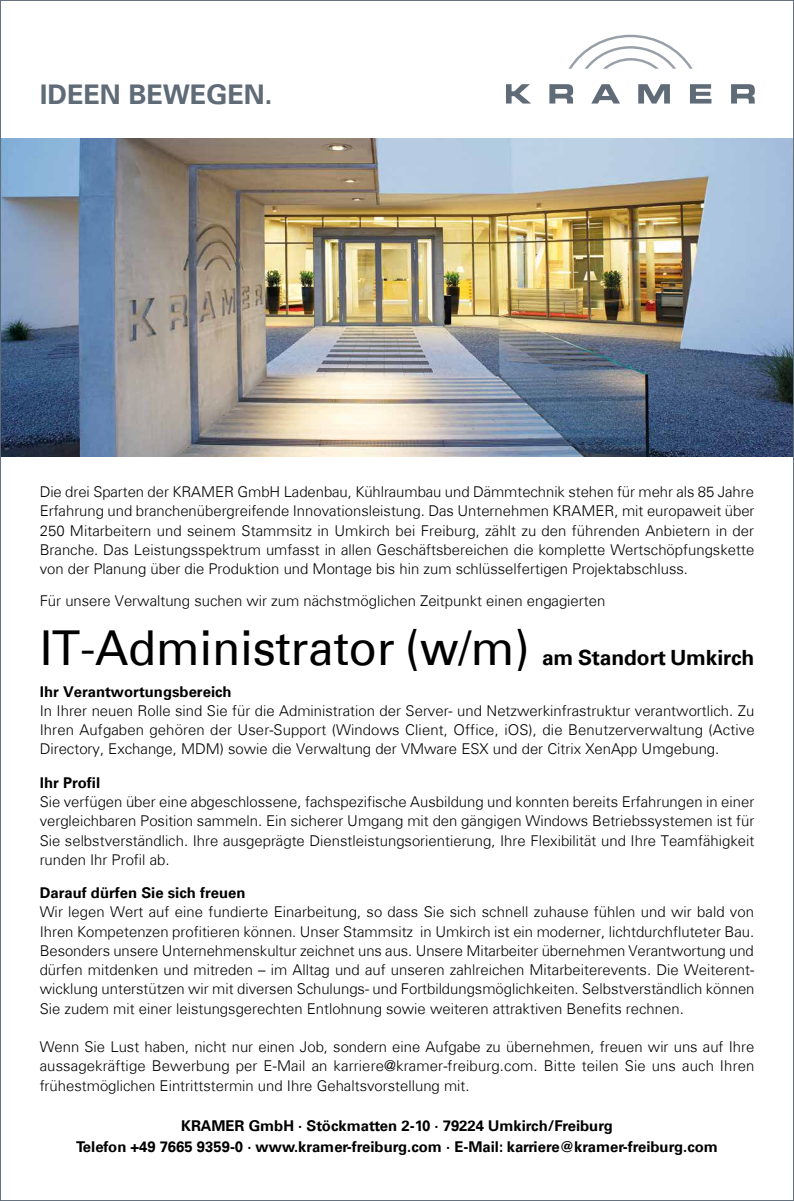
<style>
.page{position:relative;width:794px;height:1201px;background:#fff}
.page>*{position:absolute;margin:0;border:0;box-sizing:border-box;transform-origin:0 0}
.t1{font:48.12px "Univers Com 55 Roman";letter-spacing:-.005em;color:#000;scale:.96 1}
.t2{font:700 27.12px "Univers Com 65";color:#5f6b77}
.t3{font:700 21px "Univers Com 65";letter-spacing:-.005em;color:#000}
.t4{font:300 14.88px/19.2px "Univers Com 45";color:#000;text-align:justify}
.t5{font:700 14.88px/21px "Univers Com 65";color:#000;text-align:center}
</style>
<div class="page">
<img style="left:2px;top:139px;width:790px;height:317px">
<svg style="left:506px;top:84px;width:25px;height:20px"></svg>
<svg style="left:549px;top:84px;width:24px;height:20px"></svg>
<svg style="left:591px;top:84px;width:29px;height:20px"></svg>
<svg style="left:638px;top:84px;width:32px;height:20px"></svg>
<svg style="left:690px;top:84px;width:21px;height:20px"></svg>
<svg style="left:731px;top:84px;width:23px;height:20px"></svg>
<svg style="left:568px;top:35px;width:124px;height:34px"></svg>
<h2 class="t2" style="left:40px;top:78px;width:234px">IDEEN BEWEGEN.</h2>
<p class="t4" style="left:40px;top:482px;width:716px">Die drei Sparten der KRAMER GmbH Ladenbau, Kühlraumbau und Dämmtechnik stehen für mehr als 85 Jahre Erfahrung und branchenübergreifende Innovationsleistung. Das Unternehmen KRAMER, mit europaweit über 250 Mitarbeitern und seinem Stammsitz in Umkirch bei Freiburg, zählt zu den führenden Anbietern in der Branche. Das Leistungsspektrum umfasst in allen Geschäftsbereichen die komplette Wertschöpfungskette von der Planung über die Produktion und Montage bis hin zum schlüsselfertigen Projektabschluss.</p>
<p class="t4" style="left:40px;top:590px;width:567px">Für unsere Verwaltung suchen wir zum nächstmöglichen Zeitpunkt einen engagierten</p>
<h1 class="t1" style="left:40px;top:619px;width:512px">IT-Administrator (w/m)</h1>
<h3 class="t3" style="left:542px;top:645px;width:214px">am Standort Umkirch</h3>
<p class="t5" style="left:40px;top:681px;width:193px">Ihr Verantwortungsbereich</p>
<p class="t4" style="left:40px;top:701px;width:716px">In Ihrer neuen Rolle sind Sie für die Administration der Server- und Netzwerkinfrastruktur verantwortlich. Zu Ihren Aufgaben gehören der User-Support (Windows Client, Office, iOS), die Benutzerverwaltung (Active Directory, Exchange, MDM) sowie die Verwaltung der VMware ESX und der Citrix XenApp Umgebung.</p>
<p class="t5" style="left:40px;top:772px;width:62px">Ihr Profil</p>
<p class="t4" style="left:40px;top:792px;width:716px">Sie verfügen über eine abgeschlossene, fachspezifische Ausbildung und konnten bereits Erfahrungen in einer vergleichbaren Position sammeln. Ein sicherer Umgang mit den gängigen Windows Betriebssystemen ist für Sie selbstverständlich. Ihre ausgeprägte Dienstleistungsorientierung, Ihre Flexibilität und Ihre Teamfähigkeit runden Ihr Profil ab.</p>
<p class="t5" style="left:40px;top:882px;width:207px">Darauf dürfen Sie sich freuen</p>
<p class="t4" style="left:40px;top:902px;width:716px">Wir legen Wert auf eine fundierte Einarbeitung, so dass Sie sich schnell zuhause fühlen und wir bald von Ihren Kompetenzen profitieren können. Unser Stammsitz in Umkirch ist ein moderner, lichtdurchfluteter Bau.<br>Besonders unsere Unternehmenskultur zeichnet uns aus. Unsere Mitarbeiter übernehmen Verantwortung und dürfen mitdenken und mitreden – im Alltag und auf unseren zahlreichen Mitarbeiterevents. Die Weiterent&shy;wicklung unterstützen wir mit diversen Schulungs- und Fortbildungsmöglichkeiten. Selbstverständlich können Sie zudem mit einer leistungsgerechten Entlohnung sowie weiteren attraktiven Benefits rechnen.</p>
<p class="t4" style="left:40px;top:1037px;width:716px">Wenn Sie Lust haben, nicht nur einen Job, sondern eine Aufgabe zu übernehmen, freuen wir uns auf Ihre aussagekräftige Bewerbung per E-Mail an karriere@kramer-freiburg.com. Bitte teilen Sie uns auch Ihren frühestmöglichen Eintrittstermin und Ihre Gehaltsvorstellung mit.</p>
<p class="t5" style="left:76px;top:1115px;width:643px">KRAMER GmbH · Stöckmatten 2-10 · 79224 Umkirch/Freiburg<br>Telefon +49 7665 9359-0 · www.kramer-freiburg.com · E-Mail: karriere@kramer-freiburg.com</p>
</div>
